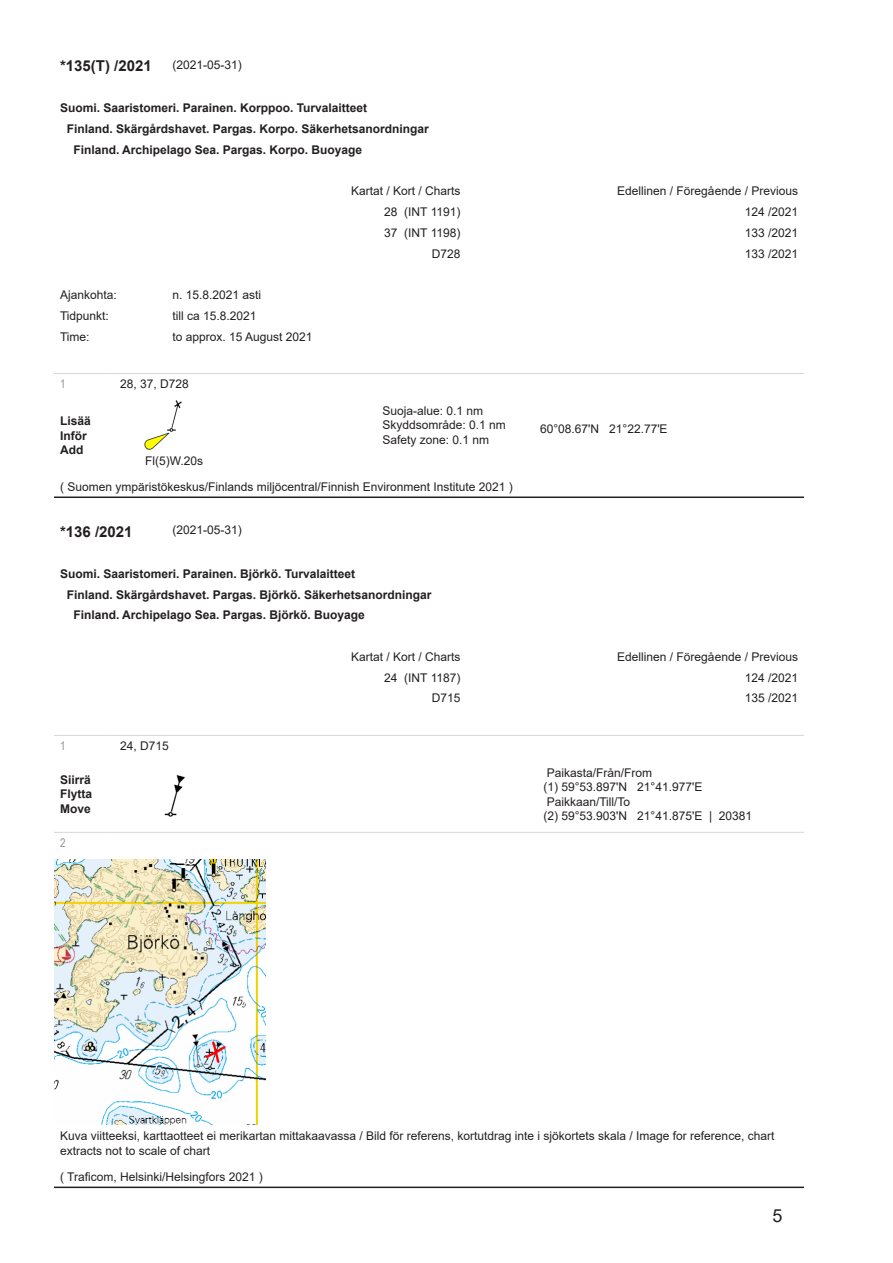
<style>
.page{position:relative;width:893px;height:1263px;background:#fff}
.page>*{position:absolute;margin:0;border:0;box-sizing:border-box;transform-origin:0 0}
.t1{font:18px "Arial";color:#231f20}
.t2{font:700 15px "Arial";color:#231f20}
.t3{font:12px/14.4px "Arial";color:#231f20}
.bold{font:700 12px "Arial";color:#231f20}
.gray{font:12px "Arial Narrow";color:#939598}
</style>
<div class="page">
<hr style="left:54px;top:373px;width:51px;height:1px;background:#d7d7d7">
<hr style="left:114px;top:373px;width:690px;height:1px;background:#d7d7d7">
<img style="left:144px;top:400px;width:38px;height:49px">
<hr style="left:54px;top:496px;width:750px;height:2px;background:#231f20">
<hr style="left:54px;top:735px;width:51px;height:1px;background:#d7d7d7">
<hr style="left:114px;top:735px;width:690px;height:1px;background:#d7d7d7">
<img style="left:164px;top:775px;width:22px;height:42px">
<hr style="left:54px;top:832px;width:51px;height:1px;background:#d7d7d7">
<hr style="left:114px;top:832px;width:690px;height:1px;background:#d7d7d7">
<img style="left:54px;top:859px;width:211px;height:266px">
<hr style="left:54px;top:1186px;width:750px;height:2px;background:#231f20">
<p class="t2" style="left:60px;top:55px;width:93px">*135(T) /2021</p>
<p class="t3" style="left:172px;top:57px;width:71px">(2021-05-31)</p>
<p class="bold" style="left:60px;top:100px;width:309px">Suomi. Saaristomeri. Parainen. Korppoo. Turvalaitteet</p>
<p class="bold" style="left:67px;top:120px;width:364px">Finland. Skärgårdshavet. Pargas. Korpo. Säkerhetsanordningar</p>
<p class="bold" style="left:73px;top:141px;width:290px">Finland. Archipelago Sea. Pargas. Korpo. Buoyage</p>
<p class="t3" style="left:351px;top:184px;width:111px">Kartat / Kort / Charts</p>
<p class="t3" style="left:617px;top:184px;width:182px">Edellinen / Föregående / Previous</p>
<p class="t3" style="left:384px;top:205px;width:78px">28 (INT 1191)</p>
<p class="t3" style="left:745px;top:205px;width:55px">124 /2021</p>
<p class="t3" style="left:384px;top:225px;width:78px">37 (INT 1198)</p>
<p class="t3" style="left:745px;top:225px;width:55px">133 /2021</p>
<p class="t3" style="left:432px;top:246px;width:30px">D728</p>
<p class="t3" style="left:745px;top:246px;width:55px">133 /2021</p>
<p class="t3" style="left:60px;top:288px;width:58px">Ajankohta:</p>
<p class="t3" style="left:172px;top:288px;width:90px">n. 15.8.2021 asti</p>
<p class="t3" style="left:60px;top:308px;width:50px">Tidpunkt:</p>
<p class="t3" style="left:172px;top:308px;width:86px">till ca 15.8.2021</p>
<p class="t3" style="left:60px;top:329px;width:31px">Time:</p>
<p class="t3" style="left:172px;top:329px;width:142px">to approx. 15 August 2021</p>
<p class="gray" style="left:60px;top:375px;width:7px">1</p>
<p class="t3" style="left:120px;top:377px;width:70px">28, 37, D728</p>
<p class="bold" style="left:60px;top:413px;width:32px">Lisää</p>
<p class="bold" style="left:60px;top:427px;width:28px">Inför</p>
<p class="bold" style="left:60px;top:441px;width:25px">Add</p>
<p class="t3" style="left:382px;top:403px;width:102px">Suoja-alue: 0.1 nm</p>
<p class="t3" style="left:382px;top:418px;width:125px">Skyddsområde: 0.1 nm</p>
<p class="t3" style="left:382px;top:432px;width:108px">Safety zone: 0.1 nm</p>
<p class="t3" style="left:540px;top:421px;width:129px">60°08.67'N 21°22.77'E</p>
<p class="t3" style="left:145px;top:453px;width:60px">Fl(5)W.20s</p>
<p class="t3" style="left:60px;top:480px;width:454px">( Suomen ympäristökeskus/Finlands miljöcentral/Finnish Environment Institute 2021 )</p>
<p class="t2" style="left:60px;top:521px;width:74px">*136 /2021</p>
<p class="t3" style="left:172px;top:523px;width:71px">(2021-05-31)</p>
<p class="bold" style="left:60px;top:565px;width:297px">Suomi. Saaristomeri. Parainen. Björkö. Turvalaitteet</p>
<p class="bold" style="left:67px;top:586px;width:366px">Finland. Skärgårdshavet. Pargas. Björkö. Säkerhetsanordningar</p>
<p class="bold" style="left:73px;top:607px;width:293px">Finland. Archipelago Sea. Pargas. Björkö. Buoyage</p>
<p class="t3" style="left:351px;top:649px;width:111px">Kartat / Kort / Charts</p>
<p class="t3" style="left:617px;top:649px;width:182px">Edellinen / Föregående / Previous</p>
<p class="t3" style="left:384px;top:670px;width:78px">24 (INT 1187)</p>
<p class="t3" style="left:745px;top:670px;width:55px">124 /2021</p>
<p class="t3" style="left:432px;top:691px;width:30px">D715</p>
<p class="t3" style="left:745px;top:691px;width:55px">135 /2021</p>
<p class="gray" style="left:60px;top:737px;width:7px">1</p>
<p class="t3" style="left:120px;top:739px;width:50px">24, D715</p>
<p class="bold" style="left:60px;top:771px;width:32px">Siirrä</p>
<p class="bold" style="left:60px;top:786px;width:34px">Flytta</p>
<p class="bold" style="left:60px;top:800px;width:32px">Move</p>
<p class="t3" style="left:547px;top:765px;width:107px">Paikasta/Från/From</p>
<p class="t3" style="left:543px;top:780px;width:160px">(1) 59°53.897'N 21°41.977'E</p>
<p class="t3" style="left:547px;top:794px;width:85px">Paikkaan/Till/To</p>
<p class="t3" style="left:543px;top:809px;width:210px">(2) 59°53.903'N 21°41.875'E | 20381</p>
<p class="gray" style="left:60px;top:834px;width:7px">2</p>
<p class="t3" style="left:60px;top:1129px;width:716px">Kuva viitteeksi, karttaotteet ei merikartan mittakaavassa / Bild för referens, kortutdrag inte i sjökortets skala / Image for reference, chart extracts not to scale of chart</p>
<p class="t3" style="left:60px;top:1170px;width:204px">( Traficom, Helsinki/Helsingfors 2021 )</p>
<h1 class="t1" style="left:772px;top:1203px;width:12px">5</h1>
</div>
